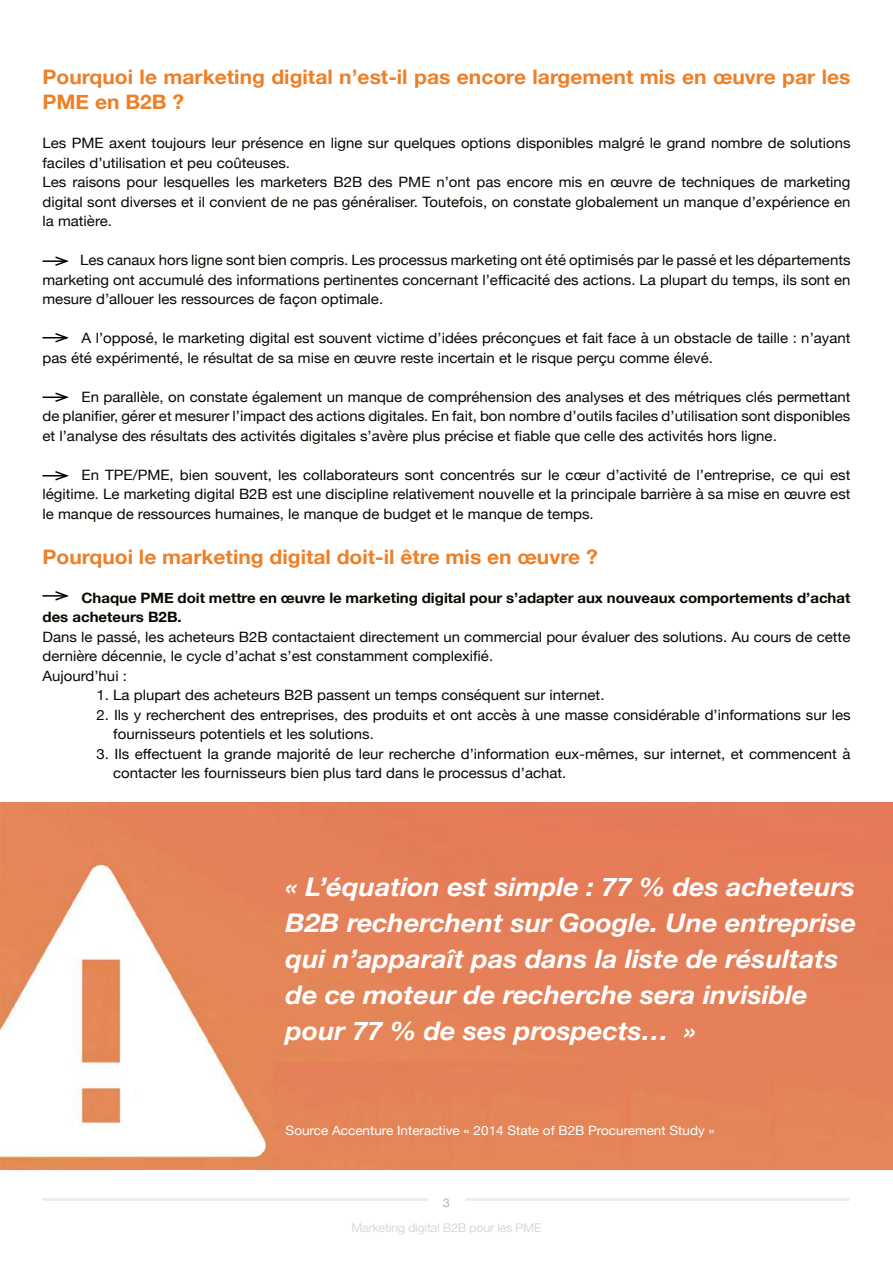
<style>
.page{position:relative;width:893px;height:1263px;background:#fff}
.page>*{position:absolute;margin:0;border:0;box-sizing:border-box;transform-origin:0 0}
.t1{font:italic 700 25.65px/36px "Helvetica Neue";color:#fff;scale:1.05 1}
.t2{font:700 19.95px/25.2px "Helvetica Neue";color:#ed7f27;scale:1.05 1}
.t3{font:14.25px/19.5px "Helvetica Neue";color:#0b0700;scale:1.05 1}
.t4{font:700 14.25px/19.5px "Helvetica Neue";color:#0b0700;scale:1.05 1}
.t5{font:12.9px "Helvetica Neue";color:#fff;scale:1.05 1}
.t6{font:12.15px "Helvetica Neue";letter-spacing:-.03em;color:#dadada;scale:1.05 1}
.t7{font:12.15px "Helvetica Neue";color:#b3b2b2;scale:1.05 1}
</style>
<div class="page">
<hr style="left:43px;top:1198px;width:807px;height:3px;background:#eee">
<div style="left:428px;top:1190px;width:37px;height:19px;background:#fff"></div>
<hr style="left:43px;top:260px;width:24px;height:2px;background:#000">
<svg style="left:54px;top:256px;width:15px;height:10px"></svg>
<svg style="left:43px;top:333px;width:26px;height:10px"></svg>
<hr style="left:43px;top:396px;width:24px;height:2px;background:#000">
<svg style="left:54px;top:392px;width:15px;height:10px"></svg>
<svg style="left:43px;top:471px;width:26px;height:10px"></svg>
<hr style="left:43px;top:595px;width:24px;height:2px;background:#000">
<svg style="left:54px;top:591px;width:15px;height:10px"></svg>
<img style="left:0;top:803px;width:893px;height:367px">
<h2 class="t2" style="left:43px;top:65px;width:771px">Pourquoi le marketing digital n’est-il pas encore largement mis en œuvre par les<br>PME en B2B ?</h2>
<p class="t3" style="left:43px;top:134px;width:771px">Les PME axent toujours leur présence en ligne sur quelques options disponibles malgré le grand nombre de solutions faciles d’utilisation et peu coûteuses.<br>Les raisons pour lesquelles les marketers B2B des PME n’ont pas encore mis en œuvre de techniques de marketing digital sont diverses et il convient de ne pas généraliser. Toutefois, on constate globalement un manque d’expérience en la matière.</p>
<p class="t3" style="left:43px;top:251px;width:771px;text-align:justify;text-indent:37px">Les canaux hors ligne sont bien compris. Les processus marketing ont été optimisés par le passé et les départements marketing ont accumulé des informations pertinentes concernant l’efficacité des actions. La plupart du temps, ils sont en mesure d’allouer les ressources de façon optimale.</p>
<p class="t3" style="left:43px;top:329px;width:771px;text-indent:39px">A l’opposé, le marketing digital est souvent victime d’idées préconçues et fait face à un obstacle de taille : n’ayant pas été expérimenté, le résultat de sa mise en œuvre reste incertain et le risque perçu comme élevé.</p>
<p class="t3" style="left:43px;top:388px;width:771px;text-align:justify;text-indent:39px">En parallèle, on constate également un manque de compréhension des analyses et des métriques clés permettant de planifier, gérer et mesurer l’impact des actions digitales. En fait, bon nombre d’outils faciles d’utilisation sont disponibles et l’analyse des résultats des activités digitales s’avère plus précise et fiable que celle des activités hors ligne.</p>
<p class="t3" style="left:43px;top:466px;width:771px;text-align:justify;text-indent:39px">En TPE/PME, bien souvent, les collaborateurs sont concentrés sur le cœur d’activité de l’entreprise, ce qui est légitime. Le marketing digital B2B est une discipline relativement nouvelle et la principale barrière à sa mise en œuvre est le manque de ressources humaines, le manque de budget et le manque de temps.</p>
<h2 class="t2" style="left:43px;top:544px;width:530px">Pourquoi le marketing digital doit-il être mis en œuvre ?</h2>
<p class="t4" style="left:43px;top:588px;width:771px;text-indent:39px">Chaque PME doit mettre en œuvre le marketing digital pour s’adapter aux nouveaux comportements d’achat des acheteurs B2B.</p>
<p class="t3" style="left:43px;top:628px;width:771px">Dans le passé, les acheteurs B2B contactaient directement un commercial pour évaluer des solutions. Au cours de cette dernière décennie, le cycle d’achat s’est constamment complexifié.<br>Aujourd’hui :</p>
<p class="t3" style="left:97px;top:686px;width:485px">1. La plupart des acheteurs B2B passent un temps conséquent sur internet.</p>
<p class="t3" style="left:113px;top:706px;width:704px;text-indent:-17px">2. Ils y recherchent des entreprises, des produits et ont accès à une masse considérable d’informations sur les fournisseurs potentiels et les solutions.</p>
<p class="t3" style="left:113px;top:745px;width:704px;text-indent:-17px">3. Ils effectuent la grande majorité de leur recherche d’information eux-mêmes, sur internet, et commencent à contacter les fournisseurs bien plus tard dans le processus d’achat.</p>
<h1 class="t1" style="left:286px;top:869px;width:545px">« L’équation est simple : 77 % des acheteurs B2B recherchent sur Google. Une entreprise qui n’apparaît pas dans la liste de résultats de ce moteur de recherche sera invisible pour 77 % de ses prospects… »</h1>
<p class="t5" style="left:286px;top:1121px;width:410px">Source Accenture Interactive « 2014 State of B2B Procurement Study »</p>
<p class="t7" style="left:443px;top:1193px;width:8px">3</p>
<p class="t6" style="left:351px;top:1219px;width:183px">Marketing digital B2B pour les PME</p>
</div>
